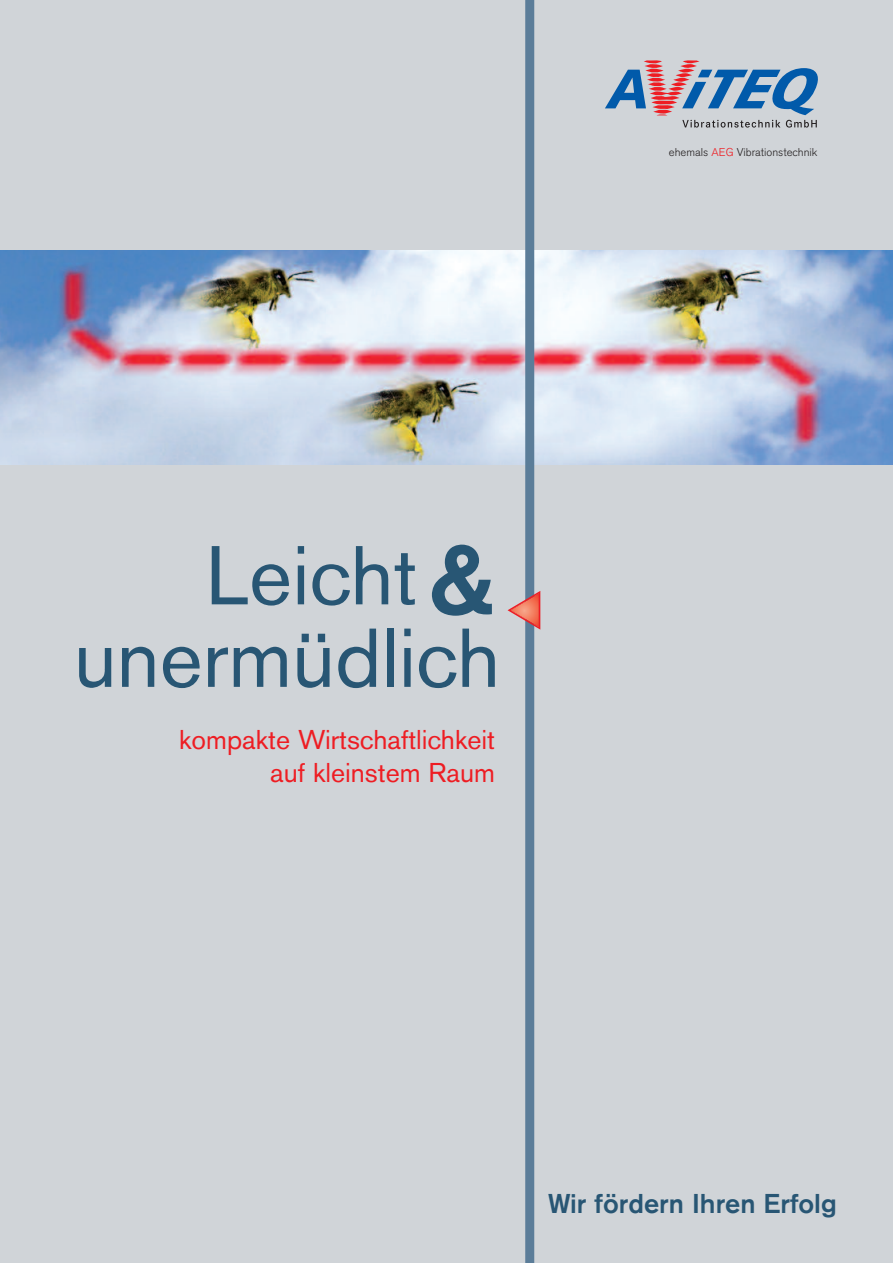
<style>
.page{position:relative;width:893px;height:1263px;background:#d0d4d8}
.page>*{position:absolute;margin:0;border:0;box-sizing:border-box;transform-origin:0 0}
.t1{font:500 105px "Standard Grotesk BSK";color:#285674}
.t2{font:82.5px/82.5px "Standard Grotesk BSK";color:#285674;text-align:right}
.t3{font:27px/33px "Standard Grotesk BSK";color:#ee1d23;text-align:right}
.t4{font:500 27px "Standard Grotesk BSK";color:#285674}
.t5{font:300 11.25px "Standard Grotesk BSK";color:#231f20}
.s1{color:#d0d4d8}
.s2{color:#ee1d23}
</style>
<div class="page">
<img style="left:0;top:250px;width:893px;height:214px">
<div style="left:525px;top:0;width:9px;height:1263px;background:#5b7d99"></div>
<svg style="left:508px;top:591px;width:32px;height:39px"></svg>
<svg style="left:605px;top:60px;width:213px;height:68px"></svg>
<h1 class="t1" style="left:427px;top:540px;width:69px">&amp;</h1>
<h2 class="t2" style="left:74px;top:541px;width:428px">Leicht<span class="s1">__ </span>unermüdlich</h2>
<p class="t3" style="left:179px;top:725px;width:317px">kompakte Wirtschaftlichkeit auf kleinstem Raum</p>
<p class="t5" style="left:669px;top:147px;width:150px">ehemals <span class="s2">AEG</span> Vibrationstechnik</p>
<p class="t4" style="left:548px;top:1194px;width:290px">Wir fördern Ihren Erfolg</p>
</div>
